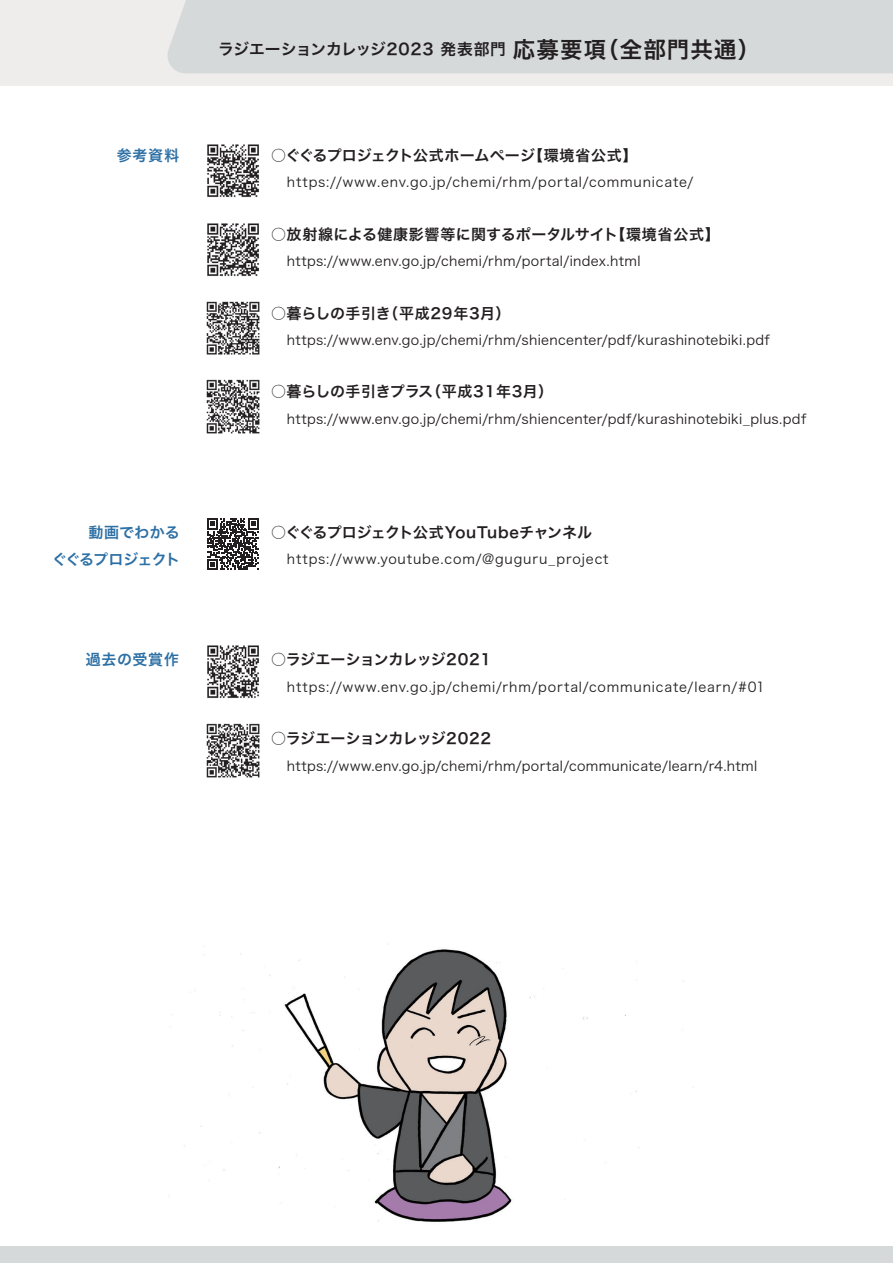
<style>
.page{position:relative;width:893px;height:1263px;background:#fff}
.page>*{position:absolute;margin:0;border:0;box-sizing:border-box;transform-origin:0 0}
.t1{font:15.75px "Hira Kaku Pro W6";letter-spacing:.005em;color:#231f20}
.t2{font:15px "Hira Kaku Pro W6";letter-spacing:.005em;color:#231f20}
.t3{font:15px "Hira Kaku Pro W6";letter-spacing:.03em;color:#231f20}
.t4{font:15px "Hira Kaku Pro W6";letter-spacing:-.02em;color:#231f20}
.t5{font:15px "Hira Kaku Pro W6";letter-spacing:.025em;color:#231f20}
.t6{font:15px/27px "Hira Kaku Pro W6";letter-spacing:-.01em;color:#2c6fa4;text-align:right}
.t7{font:15px "Hira Kaku Pro W6";letter-spacing:.015em;color:#2c6fa4}
.t8{font:13.5px "Hira Kaku Pro W3";letter-spacing:.025em;color:#231f20}
.t9{font:13.5px "Hira Kaku Pro W3";letter-spacing:.06em;color:#231f20}
.s1{font-size:22.5px}
</style>
<div class="page">
<div style="left:0;top:1246px;width:893px;height:17px;background:#d6d9da"></div>
<div style="left:0;top:0;width:893px;height:85px;background:#efedec"></div>
<div style="left:167px;top:0;width:726px;height:73px;background:#d6d9da"></div>
<img style="left:207px;top:144px;width:52px;height:54px">
<img style="left:207px;top:223px;width:52px;height:54px">
<img style="left:206px;top:301px;width:54px;height:54px">
<img style="left:206px;top:379px;width:54px;height:55px">
<img style="left:207px;top:645px;width:52px;height:54px">
<img style="left:206px;top:723px;width:54px;height:55px">
<img style="left:168px;top:944px;width:516px;height:278px">
<svg style="left:207px;top:518px;width:52px;height:52px"></svg>
<p class="t1" style="left:218px;top:35px;width:544px">ラジエーションカレッジ2023 発表部門 <span class="s1">応募要項（全部門共通）</span></p>
<p class="t7" style="left:117px;top:142px;width:64px">参考資料</p>
<p class="t2" style="left:271px;top:142px;width:368px">○ぐぐるプロジェクト公式ホームページ【環境省公式】</p>
<p class="t9" style="left:287px;top:170px;width:408px">https://www.env.go.jp/chemi/rhm/portal/communicate/</p>
<p class="t3" style="left:271px;top:220px;width:450px">○放射線による健康影響等に関するポータルサイト【環境省公式】</p>
<p class="t8" style="left:287px;top:249px;width:355px">https://www.env.go.jp/chemi/rhm/portal/index.html</p>
<p class="t3" style="left:271px;top:299px;width:241px">○暮らしの手引き（平成29年3月）</p>
<p class="t8" style="left:287px;top:328px;width:485px">https://www.env.go.jp/chemi/rhm/shiencenter/pdf/kurashinotebiki.pdf</p>
<p class="t5" style="left:271px;top:378px;width:284px">○暮らしの手引きプラス（平成31年3月）</p>
<p class="t8" style="left:287px;top:407px;width:521px">https://www.env.go.jp/chemi/rhm/shiencenter/pdf/kurashinotebiki_plus.pdf</p>
<p class="t6" style="left:52px;top:518px;width:130px">動画でわかる<br>ぐぐるプロジェクト</p>
<p class="t4" style="left:271px;top:519px;width:323px">○ぐぐるプロジェクト公式YouTubeチャンネル</p>
<p class="t9" style="left:287px;top:547px;width:323px">https://www.youtube.com/@guguru_project</p>
<p class="t7" style="left:86px;top:646px;width:95px">過去の受賞作</p>
<p class="t2" style="left:271px;top:646px;width:222px">○ラジエーションカレッジ2021</p>
<p class="t9" style="left:287px;top:675px;width:480px">https://www.env.go.jp/chemi/rhm/portal/communicate/learn/#01</p>
<p class="t2" style="left:271px;top:725px;width:222px">○ラジエーションカレッジ2022</p>
<p class="t8" style="left:287px;top:753px;width:472px">https://www.env.go.jp/chemi/rhm/portal/communicate/learn/r4.html</p>
</div>
